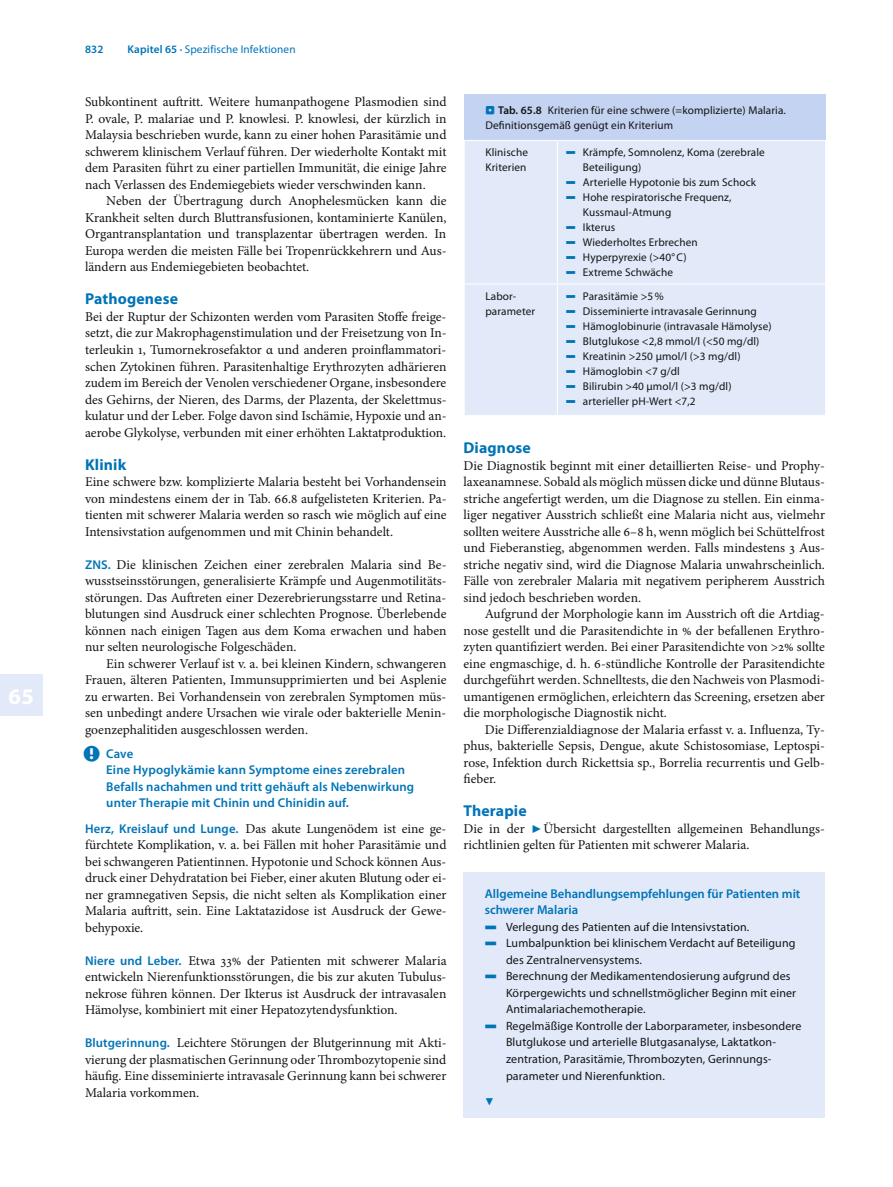
<style>
.page{position:relative;width:893px;height:1187px;background:#fff}
.page>*{position:absolute;margin:0;border:0;box-sizing:border-box;transform-origin:0 0}
.t1{font:700 22.5px "Myriad Pro";color:#fff}
.t2{font:700 15.75px "Myriad Pro";letter-spacing:.01em;color:#0074b7}
.t3{font:13.5px/16.5px "Minion Pro";color:#131413;text-align:justify}
.t4{font:600 12.75px/16.5px "Myriad Pro";letter-spacing:.01em;color:#0074b7}
.t5{font:12px "Myriad Pro";letter-spacing:.01em;color:#131413}
.t6{font:12px "S Buttons Two";color:#0074b7}
.t7{font:11.25px/15px "Myriad Pro";letter-spacing:.01em;color:#131413}
.t8{font:11.25px "Myriad Pro";letter-spacing:.01em;color:#0074b7}
.t9{font:600 11.25px "Myriad Pro";color:#0074b7}
.s1{font-weight:600}
.s2{font-family:"Myriad Pro";font-weight:600;font-size:12.75px;color:#0074b7}
.s3{font-family:"S Buttons Two";font-weight:400}
.s4{font-family:"S Buttons Two";color:#0074b7}
</style>
<div class="page">
<div style="left:0;top:674px;width:43px;height:41px;background:#e2eafa"></div>
<div style="left:463px;top:871px;width:362px;height:246px;background:#e2eafa"></div>
<div style="left:464px;top:94px;width:362px;height:46px;background:#c3d3f1"></div>
<div style="left:465px;top:141px;width:360px;height:274px;background:#e2eafa"></div>
<hr style="left:557px;top:141px;width:1px;height:142px;background:#fff">
<hr style="left:557px;top:284px;width:1px;height:131px;background:#fff">
<hr style="left:464px;top:283px;width:93px;height:1px;background:#fff">
<hr style="left:557px;top:283px;width:269px;height:1px;background:#fff">
<h1 class="t1" style="left:9px;top:687px;width:27px">65</h1>
<p class="t9" style="left:85px;top:45px;width:20px">832</p>
<p class="t8" style="left:128px;top:45px;width:170px"><span class="s1">Kapitel 65 ·</span> Spezifische Infektionen</p>
<p class="t3" style="left:85px;top:95px;width:363px">Subkontinent auftritt. Weitere humanpathogene Plasmodien sind P. ovale, P. malariae und P. knowlesi. P. knowlesi, der kürzlich in Malaysia beschrieben wurde, kann zu einer hohen Parasitämie und schwerem klinischem Verlauf führen. Der wiederholte Kontakt mit dem Parasiten führt zu einer partiellen Immunität, die einige Jahre nach Verlassen des Endemiegebiets wieder verschwinden kann.</p>
<p class="t3" style="left:85px;top:194px;width:363px;text-indent:21px">Neben der Übertragung durch Anophelesmücken kann die Krankheit selten durch Bluttransfusionen, kontaminierte Kanülen, Organtransplantation und transplazentar übertragen werden. In Europa werden die meisten Fälle bei Tropenrückkehrern und Aus&shy;ländern aus Endemiegebieten beobachtet.</p>
<p class="t2" style="left:85px;top:293px;width:95px">Pathogenese</p>
<p class="t3" style="left:85px;top:309px;width:363px">Bei der Ruptur der Schizonten werden vom Parasiten Stoffe freige&shy;setzt, die zur Makrophagenstimulation und der Freisetzung von In&shy;terleukin 1, Tumornekrosefaktor α und anderen proinflammatori&shy;schen Zytokinen führen. Parasitenhaltige Erythrozyten adhärieren zudem im Bereich der Venolen verschiedener Organe, insbesondere des Gehirns, der Nieren, des Darms, der Plazenta, der Skelettmus&shy;kulatur und der Leber. Folge davon sind Ischämie, Hypoxie und an&shy;aerobe Glykolyse, verbunden mit einer erhöhten Laktatproduktion.</p>
<p class="t2" style="left:85px;top:458px;width:43px">Klinik</p>
<p class="t3" style="left:85px;top:474px;width:363px">Eine schwere bzw. komplizierte Malaria besteht bei Vorhandensein von mindestens einem der in Tab. 66.8 aufgelisteten Kriterien. Pa&shy;tienten mit schwerer Malaria werden so rasch wie möglich auf eine Intensivstation aufgenommen und mit Chinin behandelt.</p>
<p class="t3" style="left:85px;top:557px;width:363px"><span class="s2">ZNS.</span> Die klinischen Zeichen einer zerebralen Malaria sind Be&shy;wusstseinsstörungen, generalisierte Krämpfe und Augenmotilitäts&shy;störungen. Das Auftreten einer Dezerebrierungsstarre und Retina&shy;blutungen sind Ausdruck einer schlechten Prognose. Überlebende können nach einigen Tagen aus dem Koma erwachen und haben nur selten neurologische Folgeschäden.</p>
<p class="t3" style="left:85px;top:656px;width:363px;text-indent:21px">Ein schwerer Verlauf ist v. a. bei kleinen Kindern, schwangeren Frauen, älteren Patienten, Immunsupprimierten und bei Asplenie zu erwarten. Bei Vorhandensein von zerebralen Symptomen müs&shy;sen unbedingt andere Ursachen wie virale oder bakterielle Menin&shy;goenzephalitiden ausgeschlossen werden.</p>
<p class="t4" style="left:106px;top:746px;width:309px;text-indent:-21px"><span class="s3">!</span> Cave<br>Eine Hypoglykämie kann Symptome eines zerebralen Befalls nachahmen und tritt gehäuft als Nebenwirkung unter Therapie mit Chinin und Chinidin auf.</p>
<p class="t3" style="left:85px;top:821px;width:363px"><span class="s2">Herz, Kreislauf und Lunge.</span> Das akute Lungenödem ist eine ge&shy;fürchtete Komplikation, v. a. bei Fällen mit hoher Parasitämie und bei schwangeren Patientinnen. Hypotonie und Schock können Aus&shy;druck einer Dehydratation bei Fieber, einer akuten Blutung oder ei&shy;ner gramnegativen Sepsis, die nicht selten als Komplikation einer Malaria auftritt, sein. Eine Laktatazidose ist Ausdruck der Gewe&shy;behypoxie.</p>
<p class="t3" style="left:85px;top:953px;width:363px"><span class="s2">Niere und Leber.</span> Etwa 33% der Patienten mit schwerer Malaria entwickeln Nierenfunktionsstörungen, die bis zur akuten Tubulus&shy;nekrose führen können. Der Ikterus ist Ausdruck der intravasalen Hämolyse, kombiniert mit einer Hepatozytendysfunktion.</p>
<p class="t3" style="left:85px;top:1035px;width:363px"><span class="s2">Blutgerinnung.</span> Leichtere Störungen der Blutgerinnung mit Akti&shy;vierung der plasmatischen Gerinnung oder Thrombozytopenie sind häufig. Eine disseminierte intravasale Gerinnung kann bei schwerer Malaria vorkommen.</p>
<p class="t7" style="left:485px;top:103px;width:302px"><span class="s4">.</span> <span class="s1">Tab. 65.8</span> Kriterien für eine schwere (=komplizierte) Malaria.<br>Definitionsgemäß genügt ein Kriterium</p>
<p class="t7" style="left:485px;top:146px;width:44px">Klinische<br>Kriterien</p>
<p class="t7" style="left:566px;top:146px;width:200px"><span class="s4">5</span> Krämpfe, Somnolenz, Koma (zerebrale</p>
<p class="t7" style="left:583px;top:161px;width:60px">Beteiligung)</p>
<p class="t7" style="left:566px;top:176px;width:192px"><span class="s4">5</span> Arterielle Hypotonie bis zum Schock</p>
<p class="t7" style="left:566px;top:191px;width:167px"><span class="s4">5</span> Hohe respiratorische Frequenz,</p>
<p class="t7" style="left:583px;top:206px;width:90px">Kussmaul-Atmung</p>
<p class="t7" style="left:566px;top:221px;width:51px"><span class="s4">5</span> Ikterus</p>
<p class="t7" style="left:566px;top:236px;width:133px"><span class="s4">5</span> Wiederholtes Erbrechen</p>
<p class="t7" style="left:566px;top:251px;width:122px"><span class="s4">5</span> Hyperpyrexie (&gt;40° C)</p>
<p class="t7" style="left:566px;top:266px;width:109px"><span class="s4">5</span> Extreme Schwäche</p>
<p class="t7" style="left:485px;top:289px;width:51px">Labor&shy;parameter</p>
<p class="t7" style="left:566px;top:289px;width:207px"><span class="s4">5</span> Parasitämie &gt;5 %<br><span class="s4">5</span> Disseminierte intravasale Gerinnung<br><span class="s4">5</span> Hämoglobinurie (intravasale Hämolyse)<br><span class="s4">5</span> Blutglukose &lt;2,8 mmol/l (&lt;50 mg/dl)<br><span class="s4">5</span> Kreatinin &gt;250 μmol/l (&gt;3 mg/dl)<br><span class="s4">5</span> Hämoglobin &lt;7 g/dl<br><span class="s4">5</span> Bilirubin &gt;40 μmol/l (&gt;3 mg/dl)<br><span class="s4">5</span> arterieller pH-Wert &lt;7,2</p>
<p class="t2" style="left:463px;top:441px;width:69px">Diagnose</p>
<p class="t3" style="left:463px;top:458px;width:363px">Die Diagnostik beginnt mit einer detaillierten Reise- und Prophy&shy;laxeanamnese. Sobald als möglich müssen dicke und dünne Blutaus&shy;striche angefertigt werden, um die Diagnose zu stellen. Ein einma&shy;liger negativer Ausstrich schließt eine Malaria nicht aus, vielmehr sollten weitere Ausstriche alle 6–8 h, wenn möglich bei Schüttelfrost und Fieberanstieg, abgenommen werden. Falls mindestens 3 Aus&shy;striche negativ sind, wird die Diagnose Malaria unwahrscheinlich.<br>Fälle von zerebraler Malaria mit negativem peripherem Ausstrich sind jedoch beschrieben worden.</p>
<p class="t3" style="left:463px;top:606px;width:363px;text-indent:21px">Aufgrund der Morphologie kann im Ausstrich oft die Artdiag&shy;nose gestellt und die Parasitendichte in % der befallenen Erythro&shy;zyten quantifiziert werden. Bei einer Parasitendichte von &gt;2% sollte eine engmaschige, d. h. 6-stündliche Kontrolle der Parasitendichte durchgeführt werden. Schnelltests, die den Nachweis von Plasmodi&shy;umantigenen ermöglichen, erleichtern das Screening, ersetzen aber die morphologische Diagnostik nicht.</p>
<p class="t3" style="left:463px;top:722px;width:363px;text-indent:21px">Die Differenzialdiagnose der Malaria erfasst v. a. Influenza, Ty&shy;phus, bakterielle Sepsis, Dengue, akute Schistosomiase, Leptospi&shy;rose, Infektion durch Rickettsia sp., Borrelia recurrentis und Gelb&shy;fieber.</p>
<p class="t2" style="left:463px;top:804px;width:65px">Therapie</p>
<p class="t3" style="left:463px;top:821px;width:363px">Die in der <span class="s4">7</span> Übersicht dargestellten allgemeinen Behandlungs&shy;richtlinien gelten für Patienten mit schwerer Malaria.</p>
<p class="t4" style="left:485px;top:886px;width:317px">Allgemeine Behandlungsempfehlungen für Patienten mit schwerer Malaria</p>
<p class="t5" style="left:485px;top:922px;width:266px"><span class="s4">4</span> Verlegung des Patienten auf die Intensivstation.</p>
<p class="t5" style="left:485px;top:938px;width:312px"><span class="s4">4</span> Lumbalpunktion bei klinischem Verdacht auf Beteiligung</p>
<p class="t5" style="left:506px;top:955px;width:137px">des Zentralnervensystems.</p>
<p class="t5" style="left:485px;top:971px;width:307px"><span class="s4">4</span> Berechnung der Medikamentendosierung aufgrund des</p>
<p class="t5" style="left:506px;top:988px;width:292px">Körpergewichts und schnellstmöglicher Beginn mit einer</p>
<p class="t5" style="left:506px;top:1004px;width:141px">Antimalariachemotherapie.</p>
<p class="t5" style="left:485px;top:1021px;width:318px"><span class="s4">4</span> Regelmäßige Kontrolle der Laborparameter, insbesondere</p>
<p class="t5" style="left:506px;top:1037px;width:271px">Blutglukose und arterielle Blutgasanalyse, Laktatkon-</p>
<p class="t5" style="left:506px;top:1054px;width:267px">zentration, Parasitämie, Thrombozyten, Gerinnungs-</p>
<p class="t5" style="left:506px;top:1070px;width:160px">parameter und Nierenfunktion.</p>
<p class="t6" style="left:485px;top:1095px;width:11px">6</p>
</div>
